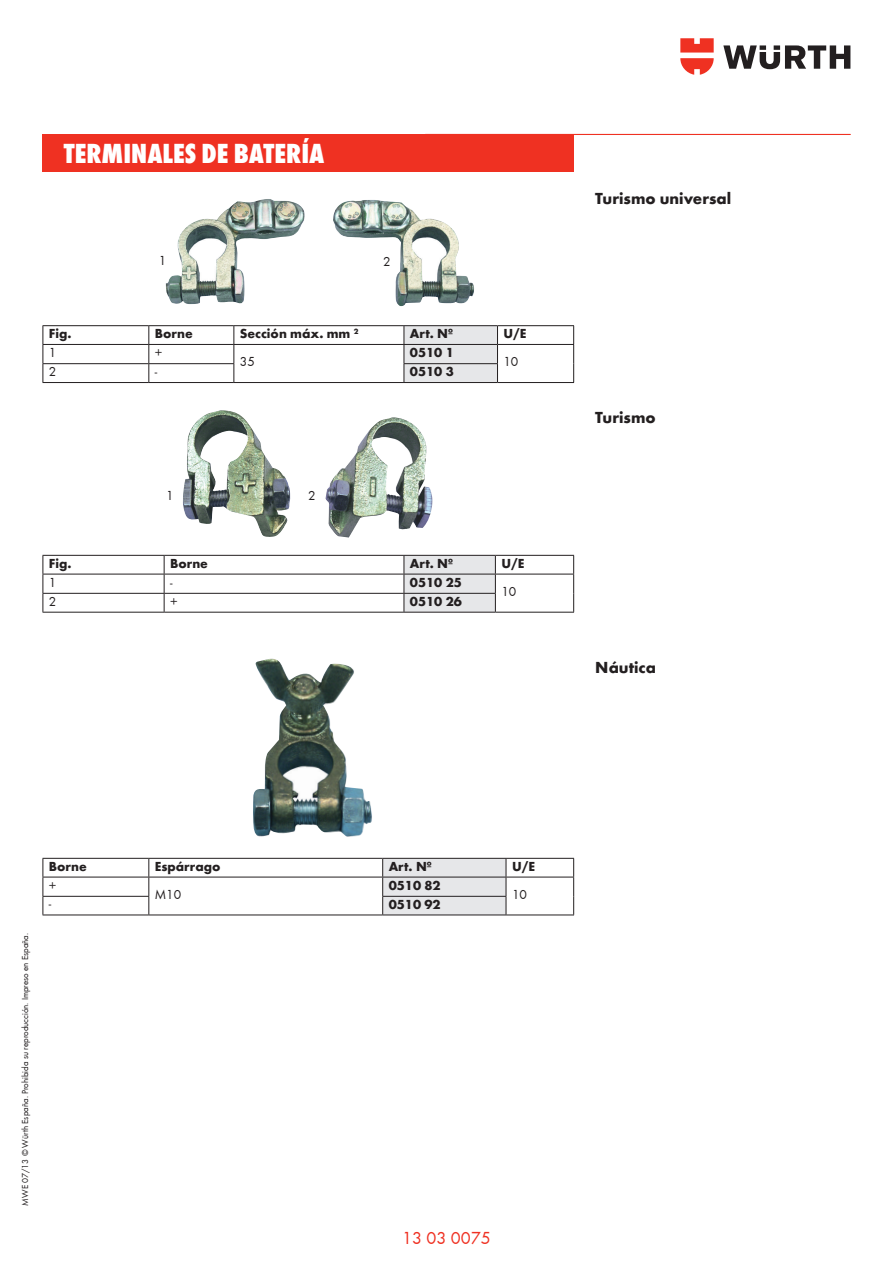
<style>
.page{position:relative;width:893px;height:1263px;background:#fff}
.page>*{position:absolute;margin:0;border:0;box-sizing:border-box;transform-origin:0 0}
.t1{font:800 condensed 28.5px "Wuerth";color:#fff}
.t2{font:18px "Wuerth";color:#ef3122}
.t3{font:700 16.5px "Wuerth";color:#231f20}
.t4{font:700 13.5px "Wuerth";color:#231f20}
.t5{font:13.5px "Wuerth";color:#231f20}
.t6{font:9px "Wuerth";color:#231f20}
</style>
<div class="page">
<svg style="left:723px;top:45px;width:127px;height:24px"></svg>
<svg style="left:680px;top:38px;width:34px;height:37px"></svg>
<div style="left:43px;top:134px;width:531px;height:37px;background:#ef3122"></div>
<hr style="left:425px;top:134px;width:425px;height:1px;background:#ef3122">
<hr style="left:43px;top:325px;width:106px;height:1px;background:#231f20">
<hr style="left:149px;top:325px;width:85px;height:1px;background:#231f20">
<hr style="left:234px;top:325px;width:170px;height:1px;background:#231f20">
<hr style="left:404px;top:325px;width:93px;height:1px;background:#231f20">
<hr style="left:497px;top:325px;width:77px;height:1px;background:#231f20">
<hr style="left:43px;top:344px;width:106px;height:1px;background:#231f20">
<hr style="left:149px;top:344px;width:85px;height:1px;background:#231f20">
<hr style="left:234px;top:344px;width:170px;height:1px;background:#231f20">
<hr style="left:497px;top:344px;width:77px;height:1px;background:#231f20">
<hr style="left:43px;top:363px;width:106px;height:1px;background:#231f20">
<svg style="left:43px;top:326px;width:1px;height:56px"></svg>
<hr style="left:149px;top:363px;width:85px;height:1px;background:#231f20">
<svg style="left:148px;top:326px;width:1px;height:56px"></svg>
<svg style="left:233px;top:326px;width:1px;height:56px"></svg>
<svg style="left:404px;top:326px;width:94px;height:56px;background:#dbdcde"></svg>
<hr style="left:43px;top:382px;width:106px;height:1px;background:#231f20">
<hr style="left:149px;top:382px;width:85px;height:1px;background:#231f20">
<hr style="left:234px;top:382px;width:170px;height:1px;background:#231f20">
<hr style="left:404px;top:382px;width:93px;height:1px;background:#231f20">
<hr style="left:497px;top:382px;width:77px;height:1px;background:#231f20">
<svg style="left:573px;top:326px;width:1px;height:56px"></svg>
<img style="left:183px;top:410px;width:249px;height:127px">
<img style="left:253px;top:659px;width:119px;height:178px">
<img style="left:166px;top:199px;width:308px;height:107px">
<hr style="left:43px;top:555px;width:121px;height:1px;background:#231f20">
<hr style="left:164px;top:555px;width:240px;height:1px;background:#231f20">
<hr style="left:495px;top:555px;width:79px;height:1px;background:#231f20">
<hr style="left:43px;top:574px;width:121px;height:1px;background:#231f20">
<hr style="left:164px;top:574px;width:240px;height:1px;background:#231f20">
<hr style="left:495px;top:574px;width:79px;height:1px;background:#231f20">
<hr style="left:43px;top:593px;width:121px;height:1px;background:#231f20">
<svg style="left:43px;top:556px;width:1px;height:56px"></svg>
<hr style="left:164px;top:593px;width:240px;height:1px;background:#231f20">
<svg style="left:164px;top:556px;width:1px;height:56px"></svg>
<svg style="left:404px;top:555px;width:92px;height:57px;background:#d8d8da"></svg>
<hr style="left:43px;top:612px;width:121px;height:1px;background:#231f20">
<hr style="left:164px;top:612px;width:240px;height:1px;background:#231f20">
<hr style="left:404px;top:612px;width:91px;height:1px;background:#231f20">
<hr style="left:495px;top:612px;width:79px;height:1px;background:#231f20">
<svg style="left:573px;top:556px;width:1px;height:56px"></svg>
<hr style="left:43px;top:858px;width:106px;height:1px;background:#231f20">
<hr style="left:149px;top:858px;width:234px;height:1px;background:#231f20">
<hr style="left:506px;top:858px;width:68px;height:1px;background:#231f20">
<hr style="left:43px;top:877px;width:106px;height:1px;background:#231f20">
<hr style="left:149px;top:877px;width:234px;height:1px;background:#231f20">
<hr style="left:506px;top:877px;width:68px;height:1px;background:#231f20">
<hr style="left:43px;top:896px;width:106px;height:1px;background:#231f20">
<svg style="left:43px;top:859px;width:1px;height:55px"></svg>
<svg style="left:148px;top:859px;width:1px;height:55px"></svg>
<svg style="left:382px;top:858px;width:125px;height:56px;background:#d9d9db"></svg>
<hr style="left:43px;top:914px;width:106px;height:1px;background:#231f20">
<hr style="left:149px;top:914px;width:234px;height:1px;background:#231f20">
<hr style="left:383px;top:914px;width:123px;height:1px;background:#231f20">
<hr style="left:506px;top:914px;width:68px;height:1px;background:#231f20">
<svg style="left:573px;top:859px;width:1px;height:55px"></svg>
<h1 class="t1" style="left:64px;top:133px;width:262px">TERMINALES DE BATERÍA</h1>
<p class="t5" style="left:159px;top:252px;width:9px">1</p>
<p class="t5" style="left:383px;top:252px;width:9px">2</p>
<p class="t4" style="left:49px;top:324px;width:24px">Fig.</p>
<p class="t4" style="left:155px;top:324px;width:39px">Borne</p>
<p class="t4" style="left:240px;top:324px;width:120px">Sección máx. mm <sup>2</sup></p>
<p class="t4" style="left:410px;top:324px;width:45px">Art. Nº</p>
<p class="t4" style="left:503px;top:324px;width:25px">U/E</p>
<p class="t5" style="left:49px;top:343px;width:9px">1</p>
<p class="t5" style="left:155px;top:343px;width:9px">+</p>
<p class="t5" style="left:240px;top:353px;width:16px">35</p>
<p class="t4" style="left:410px;top:343px;width:45px">0510 1</p>
<p class="t5" style="left:503px;top:353px;width:16px">10</p>
<p class="t5" style="left:49px;top:362px;width:9px">2</p>
<p class="t5" style="left:155px;top:362px;width:4px">-</p>
<p class="t4" style="left:410px;top:362px;width:45px">0510 3</p>
<p class="t5" style="left:166px;top:486px;width:9px">1</p>
<p class="t5" style="left:308px;top:487px;width:9px">2</p>
<p class="t4" style="left:49px;top:553px;width:24px">Fig.</p>
<p class="t4" style="left:170px;top:553px;width:39px">Borne</p>
<p class="t4" style="left:410px;top:553px;width:45px">Art. Nº</p>
<p class="t4" style="left:501px;top:553px;width:25px">U/E</p>
<p class="t5" style="left:49px;top:573px;width:9px">1</p>
<p class="t5" style="left:170px;top:573px;width:4px">-</p>
<p class="t4" style="left:410px;top:572px;width:53px">0510 25</p>
<p class="t5" style="left:501px;top:582px;width:16px">10</p>
<p class="t5" style="left:49px;top:592px;width:9px">2</p>
<p class="t5" style="left:170px;top:592px;width:9px">+</p>
<p class="t4" style="left:410px;top:591px;width:53px">0510 26</p>
<p class="t3" style="left:595px;top:186px;width:137px">Turismo universal</p>
<p class="t3" style="left:595px;top:405px;width:62px">Turismo</p>
<p class="t3" style="left:595px;top:655px;width:62px">Náutica</p>
<p class="t6" style="left:19px;top:1205px;width:274px;rotate:-90deg">MWE 07/13 © Würth España. Prohibida su reproducción. Impreso en España.</p>
<p class="t4" style="left:49px;top:856px;width:39px">Borne</p>
<p class="t4" style="left:155px;top:856px;width:67px">Espárrago</p>
<p class="t4" style="left:389px;top:856px;width:45px">Art. Nº</p>
<p class="t4" style="left:512px;top:856px;width:25px">U/E</p>
<p class="t5" style="left:49px;top:876px;width:9px">+</p>
<p class="t5" style="left:155px;top:885px;width:28px">M10</p>
<p class="t4" style="left:389px;top:875px;width:53px">0510 82</p>
<p class="t5" style="left:512px;top:885px;width:16px">10</p>
<p class="t5" style="left:49px;top:895px;width:4px">-</p>
<p class="t4" style="left:389px;top:894px;width:53px">0510 92</p>
<h2 class="t2" style="left:402px;top:1225px;width:90px">13 03 0075</h2>
</div>
